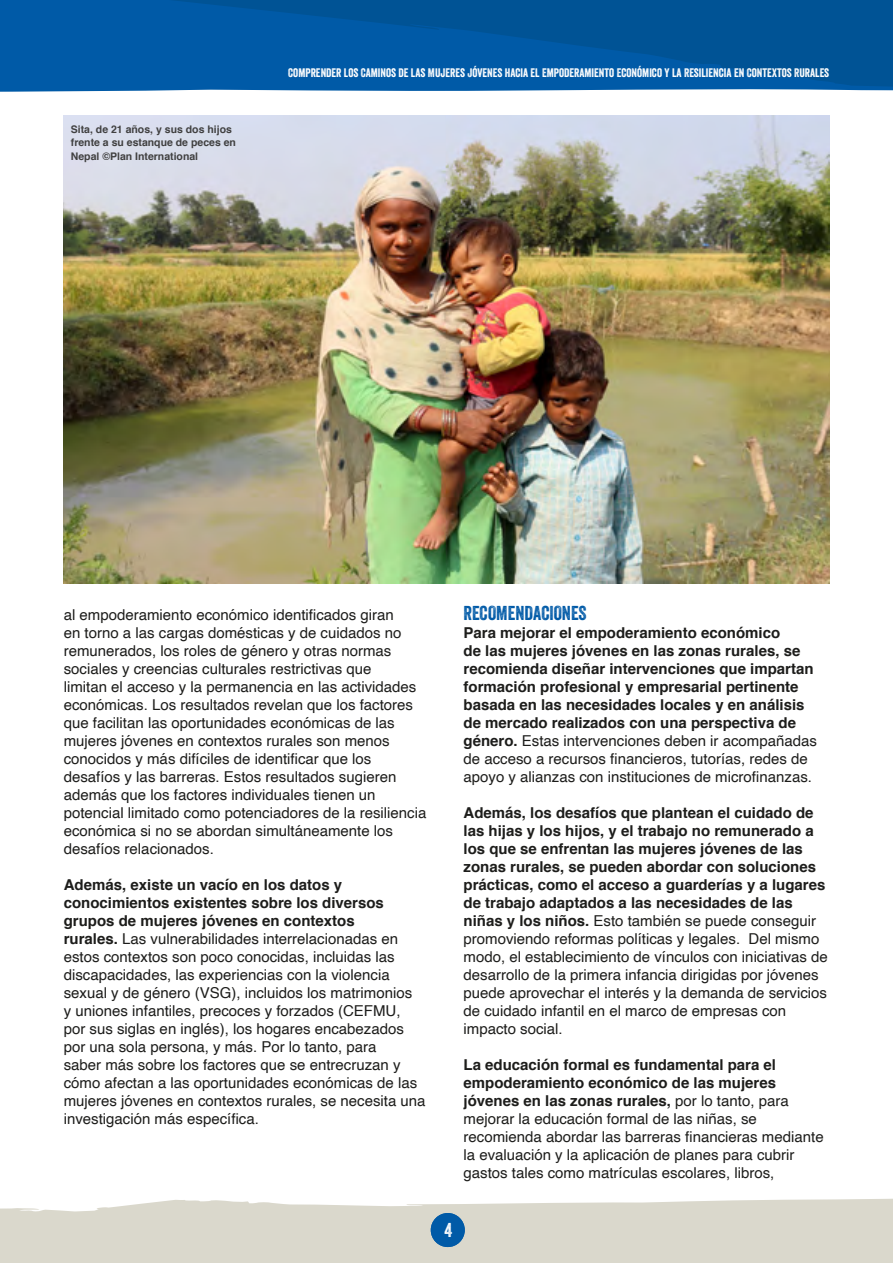
<style>
.page{position:relative;width:893px;height:1263px;background:#fff}
.page>*{position:absolute;margin:0;border:0;box-sizing:border-box;transform-origin:0 0}
.t1{font:19.5px "Veneer";color:#005aa7}
.t2{font:19.5px "Veneer";color:#fff}
.t3{font:15px/18px "Helvetica";color:#1d1d1b}
.t4{font:700 15px/18px "Helvetica";color:#1d1d1b}
.t5{font:12px "Veneer";color:#fff}
.t6{font:700 10.5px/13.5px "Helvetica";color:#404040}
.s1{font-weight:700}
.s2{font-weight:400}
</style>
<div class="page">
<svg style="left:0;top:0;width:893px;height:92px;background:#045aa1"></svg>
<svg style="left:0;top:1199px;width:893px;height:64px;background:#dcdacf"></svg>
<div style="left:431px;top:1213px;width:34px;height:34px;background:#005aa7;border-radius:50%"></div>
<img style="left:64px;top:116px;width:765px;height:468px">
<p class="t6" style="left:71px;top:122px;width:167px">Sita, de 21 años, y sus dos hijos frente a su estanque de peces en<br>Nepal ©Plan International</p>
<p class="t5" style="left:288px;top:65px;width:543px">COMPRENDER LOS CAMINOS DE LAS MUJERES JÓVENES HACIA EL EMPODERAMIENTO ECONÓMICO Y LA RESILIENCIA EN CONTEXTOS RURALES</p>
<p class="t3" style="left:64px;top:606px;width:364px">al empoderamiento económico identificados giran<br>en torno a las cargas domésticas y de cuidados no remunerados, los roles de género y otras normas sociales y creencias culturales restrictivas que<br>limitan el acceso y la permanencia en las actividades económicas. Los resultados revelan que los factores que facilitan las oportunidades económicas de las mujeres jóvenes en contextos rurales son menos conocidos y más difíciles de identificar que los desafíos y las barreras. Estos resultados sugieren además que los factores individuales tienen un potencial limitado como potenciadores de la resiliencia económica si no se abordan simultáneamente los desafíos relacionados.</p>
<p class="t3" style="left:64px;top:876px;width:363px"><span class="s1">Además, existe un vacío en los datos y conocimientos existentes sobre los diversos grupos de mujeres jóvenes en contextos<br>rurales.</span> Las vulnerabilidades interrelacionadas en estos contextos son poco conocidas, incluidas las discapacidades, las experiencias con la violencia sexual y de género (VSG), incluidos los matrimonios<br>y uniones infantiles, precoces y forzados (CEFMU, por sus siglas en inglés), los hogares encabezados por una sola persona, y más. Por lo tanto, para<br>saber más sobre los factores que se entrecruzan y cómo afectan a las oportunidades económicas de las mujeres jóvenes en contextos rurales, se necesita una investigación más específica.</p>
<h1 class="t1" style="left:463px;top:601px;width:125px">RECOMENDACIONES</h1>
<p class="t4" style="left:463px;top:624px;width:355px">Para mejorar el empoderamiento económico<br>de las mujeres jóvenes en las zonas rurales, se recomienda diseñar intervenciones que impartan formación profesional y empresarial pertinente basada en las necesidades locales y en análisis de mercado realizados con una perspectiva de género. <span class="s2">Estas intervenciones deben ir acompañadas de acceso a recursos financieros, tutorías, redes de apoyo y alianzas con instituciones de microfinanzas.</span></p>
<p class="t3" style="left:463px;top:804px;width:366px"><span class="s1">Además, los desafíos que plantean el cuidado de las hijas y los hijos, y el trabajo no remunerado a los que se enfrentan las mujeres jóvenes de las zonas rurales, se pueden abordar con soluciones prácticas, como el acceso a guarderías y a lugares de trabajo adaptados a las necesidades de las niñas y los niños.</span> Esto también se puede conseguir promoviendo reformas políticas y legales. Del mismo modo, el establecimiento de vínculos con iniciativas de desarrollo de la primera infancia dirigidas por jóvenes puede aprovechar el interés y la demanda de servicios de cuidado infantil en el marco de empresas con impacto social.</p>
<p class="t3" style="left:463px;top:1056px;width:362px"><span class="s1">La educación formal es fundamental para el empoderamiento económico de las mujeres jóvenes en las zonas rurales,</span> por lo tanto, para mejorar la educación formal de las niñas, se recomienda abordar las barreras financieras mediante la evaluación y la aplicación de planes para cubrir gastos tales como matrículas escolares, libros,</p>
<h1 class="t2" style="left:444px;top:1218px;width:9px">4</h1>
</div>
